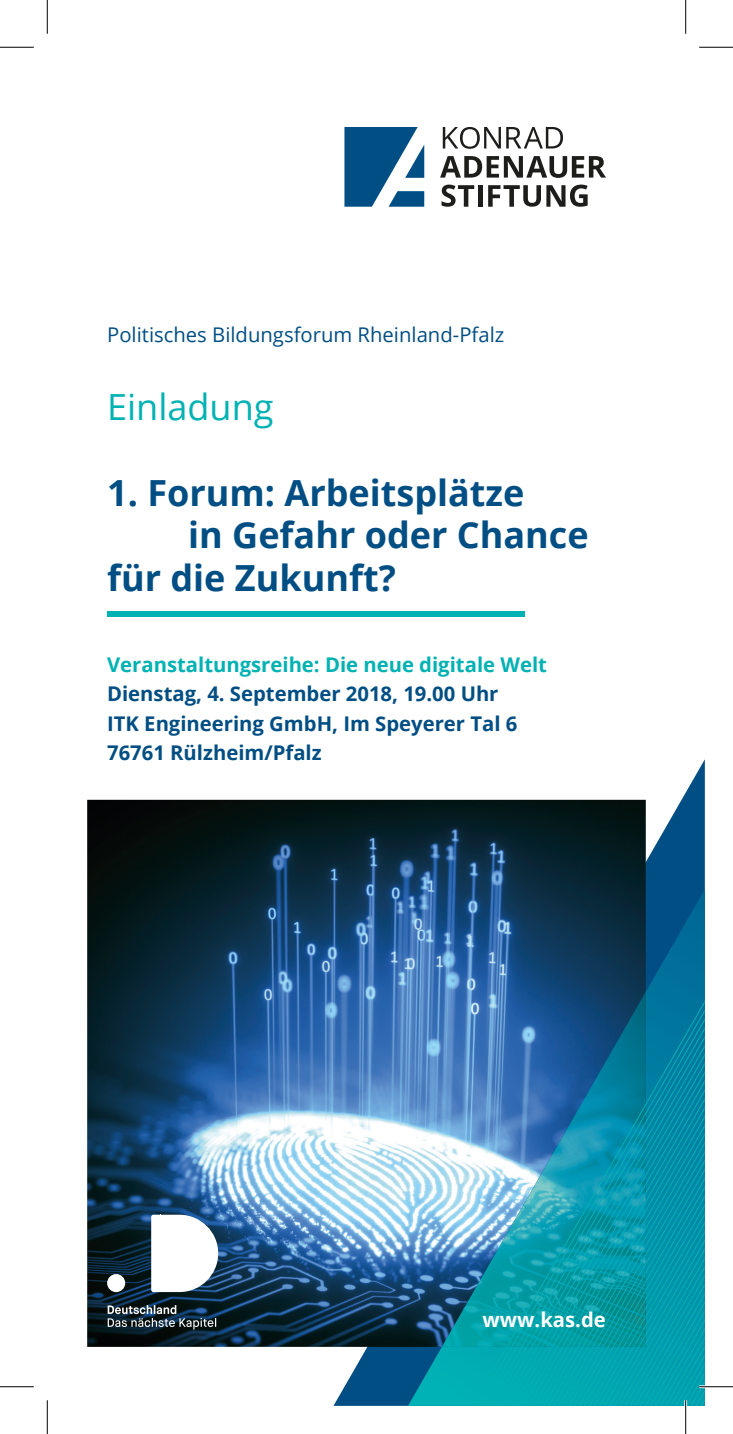
<style>
.page{position:relative;width:733px;height:1434px;background:#fff}
.page>*{position:absolute;margin:0;border:0;box-sizing:border-box;transform-origin:0 0}
.t1{font:700 36px "Open Sans";color:#004e83}
.t2{font:36px "Open Sans";color:#00b2b3}
.t3{font:700 20.25px/29.2px "Open Sans";color:#004e83}
.t4{font:20.25px "Open Sans";color:#004e83}
.t5{font:700 20.25px "Open Sans";color:#00b2b3}
.t6{font:700 20.25px "Open Sans";color:#fff}
</style>
<div class="page">
<svg style="left:442px;top:127px;width:58px;height:22px"></svg>
<svg style="left:506px;top:127px;width:57px;height:21px"></svg>
<svg style="left:440px;top:156px;width:166px;height:22px"></svg>
<svg style="left:441px;top:185px;width:33px;height:22px"></svg>
<hr style="left:478px;top:185px;width:4px;height:22px;background:#1d1d1b">
<svg style="left:488px;top:185px;width:52px;height:22px"></svg>
<svg style="left:546px;top:185px;width:41px;height:22px"></svg>
<svg style="left:344px;top:127px;width:80px;height:80px"></svg>
<svg style="left:333px;top:761px;width:371px;height:645px"></svg>
<img style="left:87px;top:800px;width:558px;height:547px">
<div style="left:107px;top:611px;width:417px;height:5px;background:#00b2b3"></div>
<svg style="left:408px;top:889px;width:296px;height:517px;background:#295f8a"></svg>
<svg style="left:429px;top:989px;width:275px;height:417px;background:#2292b0"></svg>
<div style="left:107px;top:1274px;width:18px;height:18px;background:#fff;border-radius:50%"></div>
<svg style="left:151px;top:1215px;width:67px;height:77px"></svg>
<svg style="left:108px;top:1305px;width:108px;height:24px;background:#3e4f59"></svg>
<hr style="left:699px;top:1385px;width:33px;height:3px;background:#fff">
<hr style="left:684px;top:1400px;width:2px;height:34px;background:#fff">
<hr style="left:0;top:47px;width:34px;height:1px;background:#000">
<hr style="left:699px;top:47px;width:33px;height:1px;background:#000">
<hr style="left:0;top:1386px;width:34px;height:1px;background:#000">
<hr style="left:699px;top:1386px;width:33px;height:1px;background:#000">
<hr style="left:47px;top:0;width:1px;height:34px;background:#000">
<hr style="left:47px;top:1400px;width:1px;height:34px;background:#000">
<hr style="left:685px;top:0;width:1px;height:34px;background:#000">
<hr style="left:685px;top:1400px;width:1px;height:34px;background:#000">
<p class="t4" style="left:107px;top:321px;width:398px">Politisches Bildungsforum Rheinland-Pfalz</p>
<h1 class="t2" style="left:107px;top:382px;width:168px">Einladung</h1>
<h1 class="t1" style="left:107px;top:467px;width:418px">1. Forum: Arbeitsplätze</h1>
<h1 class="t1" style="left:188px;top:510px;width:402px">in Gefahr oder Chance</h1>
<h1 class="t1" style="left:107px;top:553px;width:290px">für die Zukunft?</h1>
<p class="t5" style="left:107px;top:651px;width:441px">Veranstaltungsreihe: Die neue digitale Welt</p>
<p class="t3" style="left:107px;top:708px;width:411px">ITK Engineering GmbH, Im Speyerer Tal 6<br>76761 Rülzheim/Pfalz</p>
<p class="t3" style="left:107px;top:679px;width:393px">Dienstag, 4. September 2018, 19.00 Uhr</p>
<p class="t6" style="left:482px;top:1305px;width:125px">www.kas.de</p>
</div>
